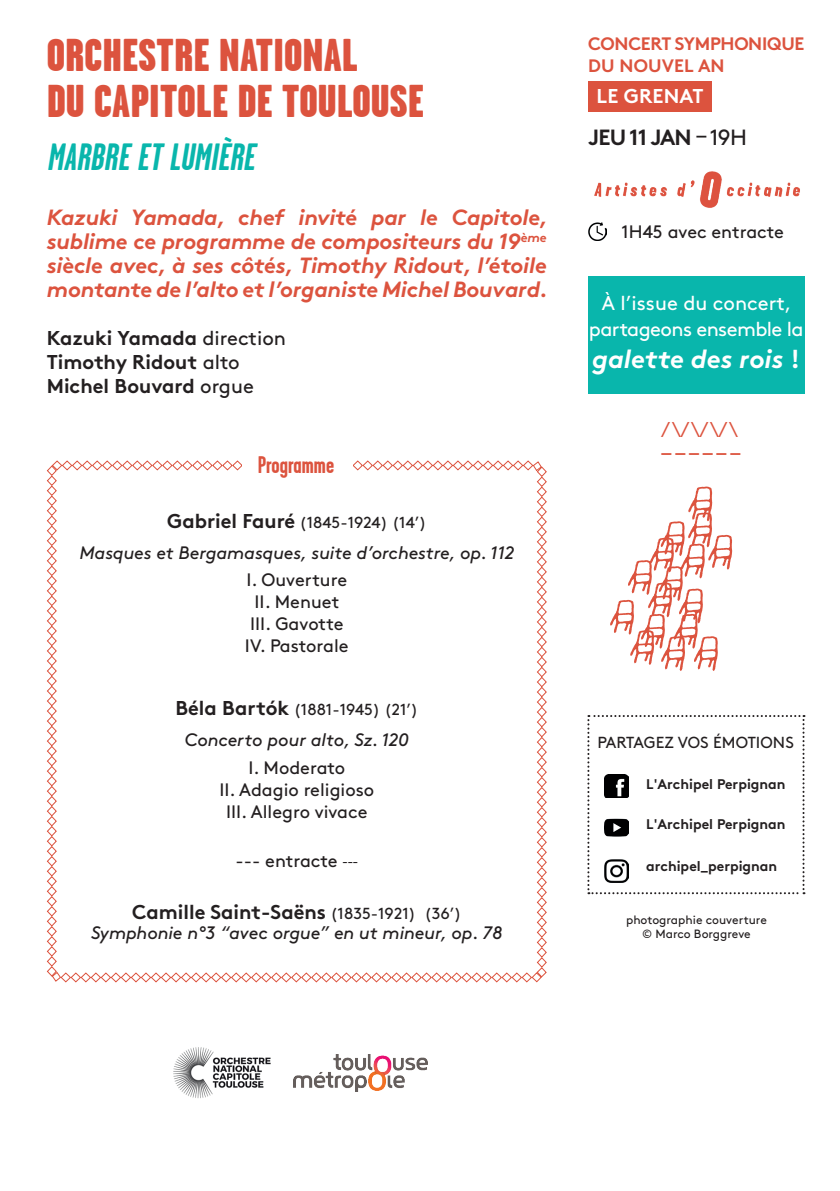
<style>
.page{position:relative;width:840px;height:1191px;background:#fff}
.page>*{position:absolute;margin:0;border:0;box-sizing:border-box;transform-origin:0 0}
.t1{font:900 46px/46px "Garage Gothic";color:#dc533e}
.t2{font:italic 700 38px "Garage Gothic";color:#09b6ac}
.t3{font:italic 700 26px "Brown";color:#fff}
.t4{font:700 24px "Garage Gothic";color:#dc533e}
.t5{font:italic 700 22px/24px "Brown";letter-spacing:-.01em;color:#dc533e;text-align:justify}
.t6{font:22px "Brown Bold Alt";letter-spacing:-.035em;color:#231f20}
.t7{font:20px/24px "Brown Bold Alt";color:#231f20}
.t8{font:20px/26px "Brown";letter-spacing:-.03em;color:#fff;text-align:center}
.t9{font:20px "Brown Bold Alt";letter-spacing:.005em;color:#fff}
.t10{font:20px "Franklin Gothic URW Con Dem";color:#dc533e}
.t11{font:18px/22px "Brown";color:#231f20;text-align:center}
.t12{font:italic 18px "Brown";letter-spacing:-.005em;color:#231f20}
.t13{font:18px/22px "Brown Bold Alt";letter-spacing:-.015em;color:#dc533e}
.t14{font:18px "Franklin Gothic URW Con Dem";color:#dc533e}
.t15{font:16px "Brown";color:#231f20}
.t16{font:14px "Brown Bold Alt";color:#231f20}
.t17{font:12px/14px "Brown";color:#231f20;text-align:center}
.s1{font-family:"Brown"}
.s2{font-family:"Brown Bold Alt";font-size:20px}
.s3{font-family:"Franklin Gothic URW Cond"}
.s4{font-family:"Brown";font-size:16px}
.s5{font-family:"Brown Bold Alt";font-weight:400;font-style:normal}
</style>
<div class="page">
<div style="left:588px;top:81px;width:123px;height:30px;background:#dc533e"></div>
<img style="left:588px;top:222px;width:18px;height:18px">
<svg style="left:587px;top:715px;width:217px;height:179px"></svg>
<img style="left:604px;top:774px;width:24px;height:23px">
<img style="left:604px;top:859px;width:24px;height:24px">
<img style="left:604px;top:815px;width:24px;height:22px">
<img style="left:594px;top:171px;width:206px;height:37px">
<div style="left:587px;top:276px;width:217px;height:118px;background:#09b6ac"></div>
<img style="left:173px;top:1047px;width:98px;height:51px">
<img style="left:293px;top:1054px;width:134px;height:37px">
<svg style="left:46px;top:460px;width:501px;height:523px"></svg>
<div style="left:242px;top:449px;width:111px;height:31px;background:#fff"></div>
<svg style="left:610px;top:486px;width:121px;height:185px"></svg>
<h1 class="t1" style="left:47px;top:32px;width:378px">ORCHESTRE NATIONAL<br>DU CAPITOLE DE TOULOUSE</h1>
<h2 class="t2" style="left:47px;top:137px;width:216px">MARBREET LUMIÈRE</h2>
<p class="t5" style="left:47px;top:203px;width:502px">Kazuki Yamada, chef invité par le Capitole, sublime ce programme de compositeurs du 19<sup>ème </sup>siècle avec, à ses côtés, Timothy Ridout, l’étoile montante de l’alto et l’organiste Michel Bouvard.</p>
<p class="t7" style="left:47px;top:323px;width:241px">Kazuki Yamada <span class="s1">direction<br></span>Timothy Ridout <span class="s1">alto<br></span>Michel Bouvard <span class="s1">orgue</span></p>
<p class="t4" style="left:257px;top:452px;width:78px">Programme</p>
<p class="t15" style="left:167px;top:510px;width:261px"><span class="s2">Gabriel Fauré</span> (1845-1924) (14’)</p>
<p class="t12" style="left:79px;top:539px;width:436px">Masques et Bergamasques, suite d’orchestre, op. 112</p>
<p class="t11" style="left:245px;top:567px;width:105px">I. Ouverture<br>II. Menuet<br>III. Gavotte<br>IV. Pastorale</p>
<p class="t15" style="left:175px;top:697px;width:244px"><span class="s2">Béla Bartók</span> (1881-1945) (21’)</p>
<p class="t12" style="left:184px;top:726px;width:226px">Concerto pour alto, Sz. 120</p>
<p class="t11" style="left:219px;top:755px;width:156px">I. Moderato<br>II. Adagio religioso<br>III. Allegro vivace</p>
<p class="t11" style="left:235px;top:848px;width:124px">--- entracte <span class="s3">---</span></p>
<p class="t7" style="left:132px;top:898px;width:330px">Camille Saint-Saëns <span class="s4">(1835-1921) (36’)</span></p>
<p class="t12" style="left:91px;top:919px;width:412px">Symphonie n°3 “avec orgue” en ut mineur, op. 78</p>
<p class="t13" style="left:587px;top:31px;width:218px">CONCERT SYMPHONIQUE<br>DU NOUVEL AN</p>
<p class="t9" style="left:596px;top:80px;width:108px">LE GRENAT</p>
<p class="t6" style="left:587px;top:120px;width:160px">JEU 11 JAN <span class="s1">– 19H</span></p>
<p class="t11" style="left:621px;top:219px;width:164px">1H45 avec entracte</p>
<p class="t8" style="left:588px;top:289px;width:216px">À l’issue du concert, partageons ensemble la</p>
<p class="t3" style="left:592px;top:338px;width:209px">galette des rois <span class="s5">!</span></p>
<p class="t14" style="left:661px;top:415px;width:78px">/\/\/\/\</p>
<p class="t10" style="left:661px;top:431px;width:80px">_ _ _ _ _ _</p>
<p class="t15" style="left:597px;top:730px;width:198px">PARTAGEZ VOS ÉMOTIONS</p>
<p class="t16" style="left:646px;top:772px;width:141px">L'Archipel Perpignan</p>
<p class="t16" style="left:646px;top:813px;width:141px">L'Archipel Perpignan</p>
<p class="t16" style="left:646px;top:855px;width:132px">archipel_perpignan</p>
<p class="t17" style="left:625px;top:911px;width:142px">photographie couverture © Marco Borggreve</p>
</div>
